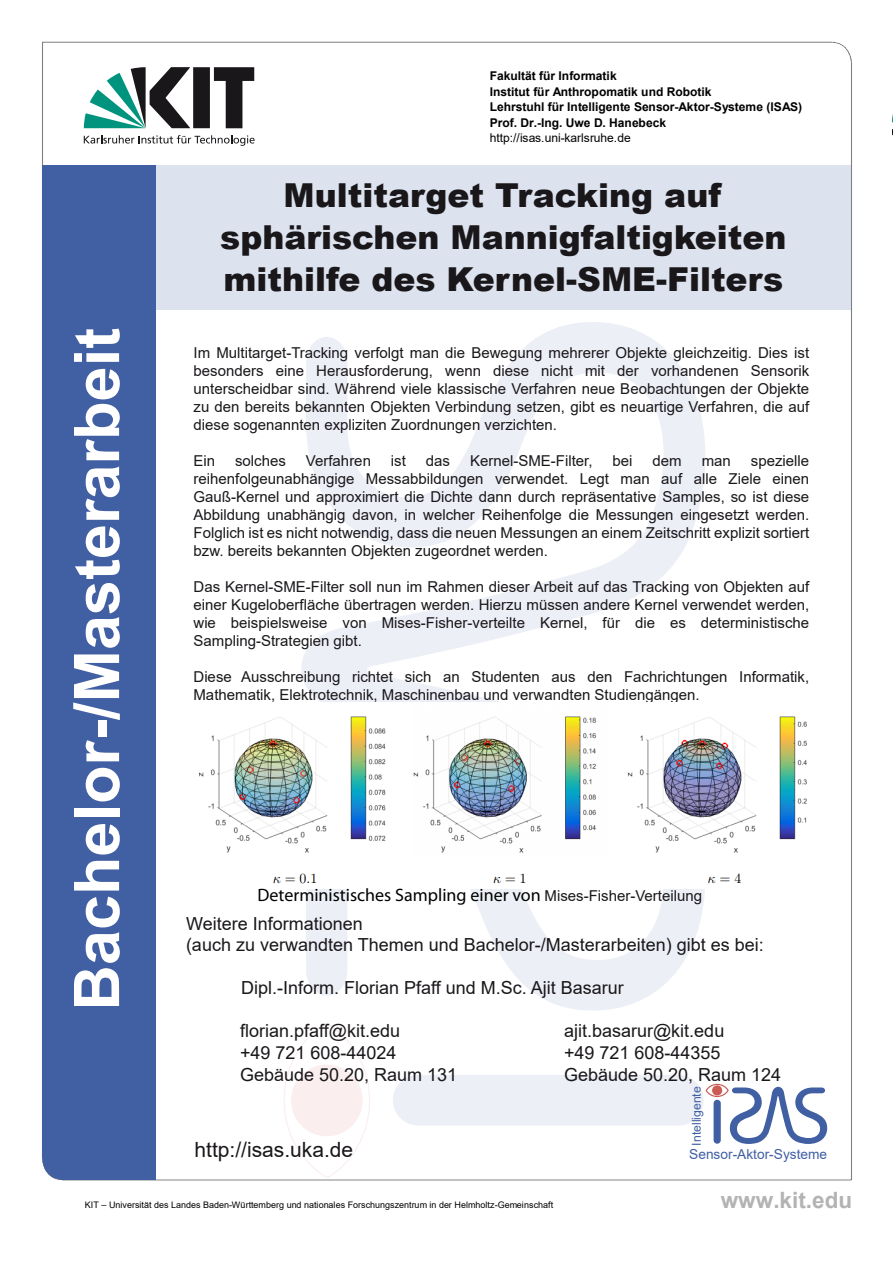
<style>
.page{position:relative;width:893px;height:1263px;background:#fff}
.page>*{position:absolute;margin:0;border:0;box-sizing:border-box;transform-origin:0 0}
.t1{font:700 63px "Arial";color:#fff}
.t2{font:900 33px/42px "Arial";color:#1a171b;text-align:center}
.t3{font:700 22.5px "Arial";color:#b3b3b3}
.t4{font:21px "Arial";color:#1a171b}
.t5{font:18px/21px "Arial";color:#1a171b}
.t6{font:18px "Myriad Pro";color:#000}
.t7{font:15px/18px "Arial";color:#1a171b;text-align:justify}
.t8{font:13.65px "Arial";color:#415fa3}
.t9{font:12.3px "Arial";color:#415fa3}
.t10{font:700 12px/15.5px "Arial";color:#000}
.t11{font:12px "Arial";letter-spacing:-.005em;color:#000}
.t12{font:9px "Arial";letter-spacing:.005em;color:#000}
.s1{font-family:"Arial";font-size:15px;color:#1a171b}
</style>
<div class="page">
<img style="left:42px;top:41px;width:810px;height:1140px">
<img style="left:892px;top:113px;width:1px;height:23px">
<svg style="left:84px;top:67px;width:170px;height:61px"></svg>
<svg style="left:84px;top:135px;width:171px;height:11px"></svg>
<div style="left:156px;top:165px;width:695px;height:145px;background:#dde3ee"></div>
<div style="left:43px;top:1138px;width:35px;height:41px;background:#415fa3;border-radius:50%"></div>
<div style="left:60px;top:1154px;width:96px;height:25px;background:#415fa3"></div>
<div style="left:43px;top:165px;width:113px;height:992px;background:#415fa3"></div>
<svg style="left:705px;top:1083px;width:122px;height:61px"></svg>
<svg style="left:284px;top:1022px;width:87px;height:156px"></svg>
<div style="left:393px;top:1075px;width:311px;height:51px;background:#eceff5;border-radius:25px"></div>
<svg style="left:301px;top:322px;width:404px;height:688px"></svg>
<img style="left:193px;top:703px;width:621px;height:186px">
<p class="t10" style="left:490px;top:68px;width:314px">Fakultät für Informatik<br>Institut für Anthropomatik und Robotik<br>Lehrstuhl für Intelligente Sensor-Aktor-Systeme (ISAS)<br>Prof. Dr.-Ing. Uwe D. Hanebeck</p>
<p class="t11" style="left:490px;top:130px;width:142px">http://isas.uni-karlsruhe.de</p>
<h1 class="t1" style="left:53px;top:1011px;width:684px;rotate:-90deg">Bachelor-/Masterarbeit</h1>
<h2 class="t2" style="left:220px;top:173px;width:568px">Multitarget Tracking auf sphärischen Mannigfaltigkeiten mithilfe des Kernel-SME-Filters</h2>
<p class="t7" style="left:194px;top:343px;width:617px">Im Multitarget-Tracking verfolgt man die Bewegung mehrerer Objekte gleichzeitig. Dies ist besonders eine Herausforderung, wenn diese nicht mit der vorhandenen Sensorik unterscheidbar sind. Während viele klassische Verfahren neue Beobachtungen der Objekte zu den bereits bekannten Objekten Verbindung setzen, gibt es neuartige Verfahren, die auf diese sogenannten expliziten Zuordnungen verzichten.</p>
<p class="t7" style="left:194px;top:451px;width:23px">Ein</p>
<p class="t7" style="left:235px;top:451px;width:52px">solches</p>
<p class="t7" style="left:306px;top:451px;width:67px">Verfahren</p>
<p class="t7" style="left:391px;top:451px;width:16px">ist</p>
<p class="t7" style="left:426px;top:451px;width:26px">das</p>
<p class="t7" style="left:470px;top:451px;width:124px">Kernel-SME-Filter,</p>
<p class="t7" style="left:613px;top:451px;width:22px">bei</p>
<p class="t7" style="left:653px;top:451px;width:31px">dem</p>
<p class="t7" style="left:702px;top:451px;width:31px">man</p>
<p class="t7" style="left:194px;top:451px;width:617px;text-indent:557px">spezielle reihenfolgeunabhängige Messabbildungen verwendet. Legt man auf alle Ziele einen Gauß-Kernel und approximiert die Dichte dann durch repräsentative Samples, so ist diese Abbildung unabhängig davon, in welcher Reihenfolge die Messungen eingesetzt werden.<br>Folglich ist es nicht notwendig, dass die neuen Messungen an einem Zeitschritt explizit sortiert bzw. bereits bekannten Objekten zugeordnet werden.</p>
<p class="t7" style="left:194px;top:577px;width:617px">Das Kernel-SME-Filter soll nun im Rahmen dieser Arbeit auf das Tracking von Objekten auf einer Kugeloberfläche übertragen werden. Hierzu müssen andere Kernel verwendet werden, wie beispielsweise von Mises-Fisher-verteilte Kernel, für die es deterministische Sampling-Strategien gibt.</p>
<p class="t7" style="left:194px;top:667px;width:617px">Diese Ausschreibung richtet sich an Studenten aus den Fachrichtungen Informatik,<br>Mathematik, Elektrotechnik, Maschinenbau und verwandten Studiengängen.</p>
<p class="t6" style="left:257px;top:884px;width:446px">Deterministisches Sampling einer von <span class="s1">Mises-Fisher-Verteilung</span></p>
<p class="t5" style="left:186px;top:913px;width:579px">Weitere Informationen<br>(auch zu verwandten Themen und Bachelor-/Masterarbeiten) gibt es bei:</p>
<p class="t5" style="left:241px;top:977px;width:384px">Dipl.-Inform. Florian Pfaff und M.Sc. Ajit Basarur</p>
<p class="t5" style="left:240px;top:1020px;width:162px">florian.pfaff@kit.edu</p>
<p class="t5" style="left:564px;top:1020px;width:162px">ajit.basarur@kit.edu</p>
<p class="t5" style="left:240px;top:1042px;width:158px">+49 721 608-44024</p>
<p class="t5" style="left:564px;top:1042px;width:158px">+49 721 608-44355</p>
<p class="t5" style="left:240px;top:1064px;width:219px">Gebäude 50.20, Raum 131</p>
<p class="t5" style="left:564px;top:1064px;width:219px">Gebäude 50.20, Raum 124</p>
<h3 class="t4" style="left:194px;top:1135px;width:160px">http://isas.uka.de</h3>
<p class="t9" style="left:688px;top:1145px;width:61px;rotate:-90deg">Intelligente</p>
<p class="t8" style="left:689px;top:1144px;width:139px">Sensor-Aktor-Systeme</p>
<p class="t12" style="left:85px;top:1198px;width:470px">KIT – Universität des Landes Baden-Württemberg und nationales Forschungszentrum in der Helmholtz-Gemeinschaft</p>
<h3 class="t3" style="left:721px;top:1184px;width:133px">www.kit.edu</h3>
</div>
